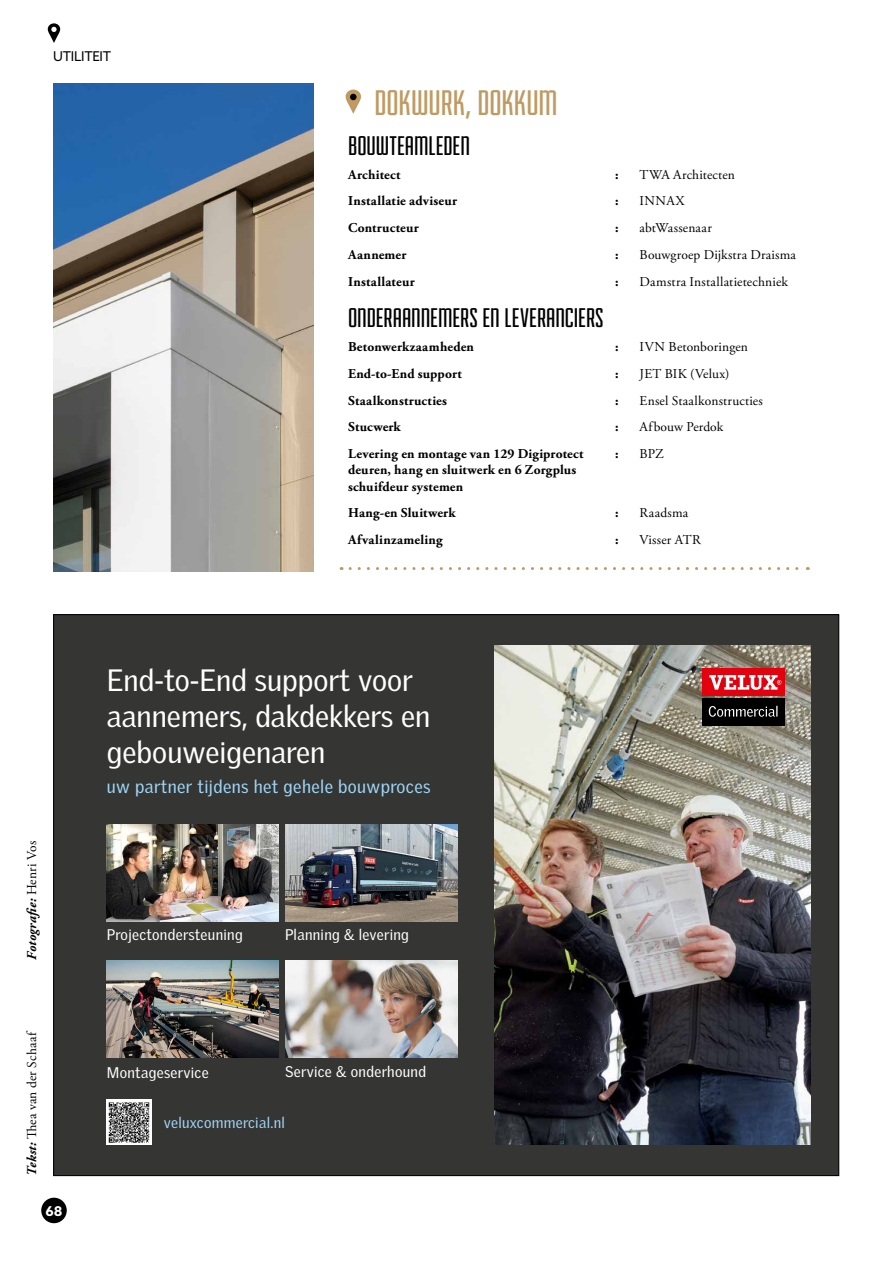
<style>
.page{position:relative;width:893px;height:1263px;background:#fff}
.page>*{position:absolute;margin:0;border:0;box-sizing:border-box;transform-origin:0 0}
.t1{font:37.5px "Fairview";letter-spacing:-.005em;color:#bf9b63}
.t2{font:30px/36px "Velux Gothic";color:#fff}
.t3{font:28.5px "Fairview";letter-spacing:.005em;color:#000}
.t4{font:18px "Velux Gothic";letter-spacing:.02em;color:#9ed6f6}
.t5{font:15px "Velux Gothic";letter-spacing:.02em;color:#fff}
.t6{font:15px "Velux Gothic";letter-spacing:.02em;color:#9ed6f6}
.t7{font:700 13.5px/16.2px "Adobe Garamond Pro";letter-spacing:.015em;color:#000}
.t8{font:13.5px "Adobe Garamond Pro";letter-spacing:.015em;color:#000}
.t9{font:italic 700 13.5px "Adobe Garamond Pro";color:#000}
.t10{font:13.5px "Azo Sans";letter-spacing:-.025em;color:#000}
.t11{font:700 13.5px "Azo Sans";color:#fff}
.s1{font-weight:400;font-style:normal}
.s2{font-weight:700;font-style:italic}
</style>
<div class="page">
<svg style="left:346px;top:90px;width:15px;height:24px"></svg>
<div style="left:350px;top:94px;width:7px;height:6px;background:#000;border-radius:50%"></div>
<svg style="left:350px;top:567px;width:458px;height:3px"></svg>
<img style="left:54px;top:84px;width:260px;height:487px">
<div style="left:54px;top:615px;width:785px;height:560px;background:#353533"></div>
<img style="left:494px;top:645px;width:317px;height:500px">
<img style="left:285px;top:960px;width:172px;height:98px">
<img style="left:107px;top:824px;width:172px;height:98px">
<img style="left:285px;top:824px;width:172px;height:98px">
<img style="left:107px;top:960px;width:172px;height:98px">
<img style="left:107px;top:1100px;width:44px;height:45px">
<div style="left:702px;top:668px;width:83px;height:28px;background:#e3000f"></div>
<svg style="left:709px;top:675px;width:72px;height:15px"></svg>
<div style="left:702px;top:698px;width:83px;height:28px;background:#000"></div>
<svg style="left:709px;top:706px;width:68px;height:11px"></svg>
<svg style="left:48px;top:23px;width:12px;height:20px"></svg>
<svg style="left:51px;top:27px;width:6px;height:5px"></svg>
<div style="left:41px;top:1198px;width:26px;height:25px;background:#000;border-radius:50%"></div>
<p class="t10" style="left:53px;top:47px;width:59px">UTILITEIT</p>
<h1 class="t1" style="left:375px;top:84px;width:184px">DOKWURK, DOKKUM</h1>
<h3 class="t3" style="left:348px;top:131px;width:123px">BOUWTEAMLEDEN</h3>
<p class="t7" style="left:348px;top:166px;width:54px">Architect</p>
<p class="t7" style="left:615px;top:166px;width:5px">:</p>
<p class="t8" style="left:640px;top:166px;width:97px">TWA Architecten</p>
<p class="t7" style="left:348px;top:193px;width:111px">Installatie adviseur</p>
<p class="t7" style="left:615px;top:193px;width:5px">:</p>
<p class="t8" style="left:640px;top:193px;width:46px">INNAX</p>
<p class="t7" style="left:348px;top:220px;width:72px">Contructeur</p>
<p class="t7" style="left:615px;top:220px;width:5px">:</p>
<p class="t8" style="left:640px;top:220px;width:74px">abtWassenaar</p>
<p class="t7" style="left:348px;top:247px;width:60px">Aannemer</p>
<p class="t7" style="left:615px;top:247px;width:5px">:</p>
<p class="t8" style="left:640px;top:247px;width:158px">Bouwgroep Dijkstra Draisma</p>
<p class="t7" style="left:348px;top:274px;width:68px">Installateur</p>
<p class="t7" style="left:615px;top:274px;width:5px">:</p>
<p class="t8" style="left:640px;top:273px;width:150px">Damstra Installatietechniek</p>
<h3 class="t3" style="left:348px;top:303px;width:257px">ONDERAANNEMERS EN LEVERANCIERS</h3>
<p class="t7" style="left:348px;top:339px;width:127px">Betonwerkzaamheden</p>
<p class="t7" style="left:615px;top:339px;width:5px">:</p>
<p class="t8" style="left:640px;top:338px;width:110px">IVN Betonboringen</p>
<p class="t7" style="left:348px;top:366px;width:115px">End-to-End support</p>
<p class="t7" style="left:615px;top:366px;width:5px">:</p>
<p class="t8" style="left:640px;top:365px;width:91px">JET BIK (Velux)</p>
<p class="t7" style="left:348px;top:392px;width:101px">Staalkonstructies</p>
<p class="t7" style="left:615px;top:392px;width:5px">:</p>
<p class="t8" style="left:640px;top:392px;width:125px">Ensel Staalkonstructies</p>
<p class="t7" style="left:348px;top:419px;width:54px">Stucwerk</p>
<p class="t7" style="left:615px;top:419px;width:5px">:</p>
<p class="t8" style="left:640px;top:419px;width:85px">Afbouw Perdok</p>
<p class="t7" style="left:348px;top:446px;width:237px">Levering en montage van 129 Digiprotect deuren, hang en sluitwerk en 6 Zorgplus schuifdeur systemen</p>
<p class="t7" style="left:615px;top:446px;width:5px">:</p>
<p class="t8" style="left:640px;top:446px;width:26px">BPZ</p>
<p class="t7" style="left:348px;top:505px;width:109px">Hang-en Sluitwerk</p>
<p class="t7" style="left:615px;top:505px;width:5px">:</p>
<p class="t8" style="left:640px;top:505px;width:50px">Raadsma</p>
<p class="t7" style="left:348px;top:532px;width:96px">Afvalinzameling</p>
<p class="t7" style="left:615px;top:532px;width:5px">:</p>
<p class="t8" style="left:640px;top:532px;width:63px">Visser ATR</p>
<p class="t9" style="left:24px;top:960px;width:120px;rotate:-90deg">Fotografie: <span class="s1">Henri Vos</span></p>
<p class="t8" style="left:24px;top:1176px;width:146px;rotate:-90deg"><span class="s2">Tekst:</span> Thea van der Schaaf</p>
<p class="t11" style="left:45px;top:1202px;width:19px">68</p>
<h2 class="t2" style="left:107px;top:662px;width:325px">End-to-End support voor aannemers, dakdekkers en gebouweigenaren</h2>
<h3 class="t4" style="left:107px;top:776px;width:325px">uw partner tijdens het gehele bouwproces</h3>
<p class="t5" style="left:107px;top:926px;width:137px">Projectondersteuning</p>
<p class="t5" style="left:285px;top:926px;width:125px">Planning &amp; levering</p>
<p class="t5" style="left:107px;top:1064px;width:103px">Montageservice</p>
<p class="t5" style="left:285px;top:1063px;width:143px">Service &amp; onderhound</p>
<p class="t6" style="left:164px;top:1114px;width:123px">veluxcommercial.nl</p>
</div>
